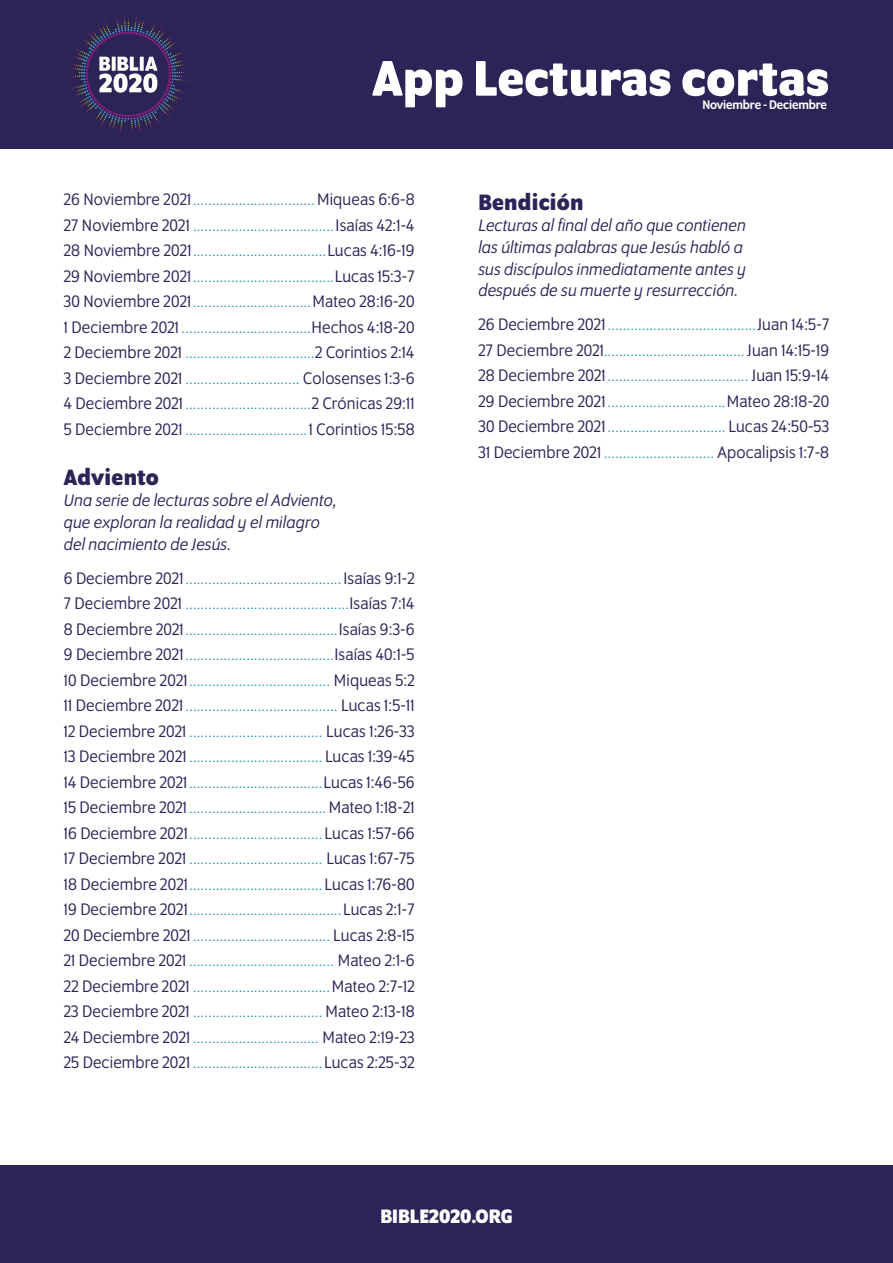
<style>
.page{position:relative;width:893px;height:1263px;background:#fff}
.page>*{position:absolute;margin:0;border:0;box-sizing:border-box;transform-origin:0 0}
.t1{font:700 54px "Program OT";color:#fff}
.t2{font:700 24px "Program OT";letter-spacing:.01em;color:#2c2357}
.t3{font:700 21px "Program OT";color:#fff}
.t4{font:italic 18px/21.6px "Program OT";letter-spacing:.01em;color:#2c2357}
.t5{font:18px "Program OT";letter-spacing:.01em;color:#2c2357}
.t6{font:15px/25.5px "Program OT";color:#0986bb;text-align:justify}
.t7{font:500 13.5px "Program OT";letter-spacing:-.01em;color:#fff}
.s1{font-size:18px;color:#2c2357}
.s2{font-size:15px;color:#0986bb}
</style>
<div class="page">
<div style="left:0;top:0;width:893px;height:149px;background:#2c2357"></div>
<div style="left:0;top:1166px;width:893px;height:97px;background:#2c2357"></div>
<svg style="left:104px;top:14px;width:41px;height:10px"></svg>
<svg style="left:99px;top:57px;width:58px;height:36px"></svg>
<h1 class="t1" style="left:372px;top:47px;width:458px">App Lecturas cortas</h1>
<p class="t7" style="left:702px;top:97px;width:126px">Noviembre - Deciembre</p>
<p class="t6" style="left:64px;top:188px;width:352px"><span class="s1">26 Noviembre 2021</span>................................<span class="s1">Miqueas 6:6-8<br>27 Noviembre 2021</span> .....................................<span class="s1">Isaías 42:1-4<br>28 Noviembre 2021</span>...................................<span class="s1">Lucas 4:16-19<br>29 Noviembre 2021</span>.....................................<span class="s1">Lucas 15:3-7<br>30 Noviembre 2021</span>...............................<span class="s1">Mateo 28:16-20<br>1 Deciembre 2021</span> ..................................<span class="s1">Hechos 4:18-20<br>2 Deciembre 2021</span> ..................................<span class="s1">2 Corintios 2:14<br>3 Deciembre 2021</span> .............................. <span class="s1">Colosenses 1:3-6<br>4 Deciembre 2021</span> .................................<span class="s1">2 Crónicas 29:11<br>5 Deciembre 2021</span> ................................<span class="s1">1 Corintios 15:58</span></p>
<h2 class="t2" style="left:64px;top:463px;width:97px">Adviento</h2>
<p class="t4" style="left:64px;top:490px;width:275px">Una serie de lecturas sobre el Adviento, que exploran la realidad y el milagro del nacimiento de Jesús.</p>
<p class="t6" style="left:64px;top:566px;width:352px"><span class="s1">6 Deciembre 2021</span>.........................................<span class="s1">Isaías 9:1-2<br>7 Deciembre 2021</span> ...........................................<span class="s1">Isaías 7:14<br>8 Deciembre 2021</span>........................................<span class="s1">Isaías 9:3-6<br>9 Deciembre 2021</span>.......................................<span class="s1">Isaías 40:1-5<br>10 Deciembre 2021</span>..................................... <span class="s1">Miqueas 5:2<br>11 Deciembre 2021</span> ........................................ <span class="s1">Lucas 1:5-11<br>12 Deciembre 2021</span> ................................... <span class="s1">Lucas 1:26-33<br>13 Deciembre 2021</span> ................................... <span class="s1">Lucas 1:39-45<br>14 Deciembre 2021</span>...................................<span class="s1">Lucas 1:46-56<br>15 Deciembre 2021</span> ....................................<span class="s1">Mateo 1:18-21<br>16 Deciembre 2021</span>................................... <span class="s1">Lucas 1:57-66<br>17 Deciembre 2021</span> ................................... <span class="s1">Lucas 1:67-75<br>18 Deciembre 2021</span>...................................<span class="s1">Lucas 1:76-80<br>19 Deciembre 2021</span>........................................<span class="s1">Lucas 2:1-7<br>20 Deciembre 2021</span> .................................... <span class="s1">Lucas 2:8-15<br>21 Deciembre 2021</span> ...................................... <span class="s1">Mateo 2:1-6<br>22 Deciembre 2021</span> ....................................<span class="s1">Mateo 2:7-12<br>23 Deciembre 2021</span> .................................. <span class="s1">Mateo 2:13-18<br>24 Deciembre 2021</span> ................................. <span class="s1">Mateo 2:19-23<br>25 Deciembre 2021</span> ..................................<span class="s1">Lucas 2:25-32</span></p>
<h2 class="t2" style="left:478px;top:188px;width:107px">Bendición</h2>
<p class="t4" style="left:478px;top:215px;width:269px">Lecturas al final del año que contienen las últimas palabras que Jesús habló a sus discípulos inmediatamente antes y después de su muerte y resurrección.</p>
<p class="t6" style="left:478px;top:313px;width:352px"><span class="s1">26 Deciembre 2021</span>.......................................<span class="s1">Juan 14:5-7<br>27 Deciembre 2021</span>..................................... <span class="s1">Juan 14:15-19<br>28 Deciembre 2021</span>..................................... <span class="s1">Juan 15:9-14<br>29 Deciembre 2021</span>...............................<span class="s1">Mateo 28:18-20<br>30 Deciembre 2021</span>............................... <span class="s1">Lucas 24:50-53</span></p>
<p class="t5" style="left:478px;top:442px;width:352px">31 Deciembre 2021 <span class="s2">.............................</span> Apocalipsis 1:7-8</p>
<h3 class="t3" style="left:380px;top:1204px;width:134px">BIBLE2020.ORG</h3>
</div>
